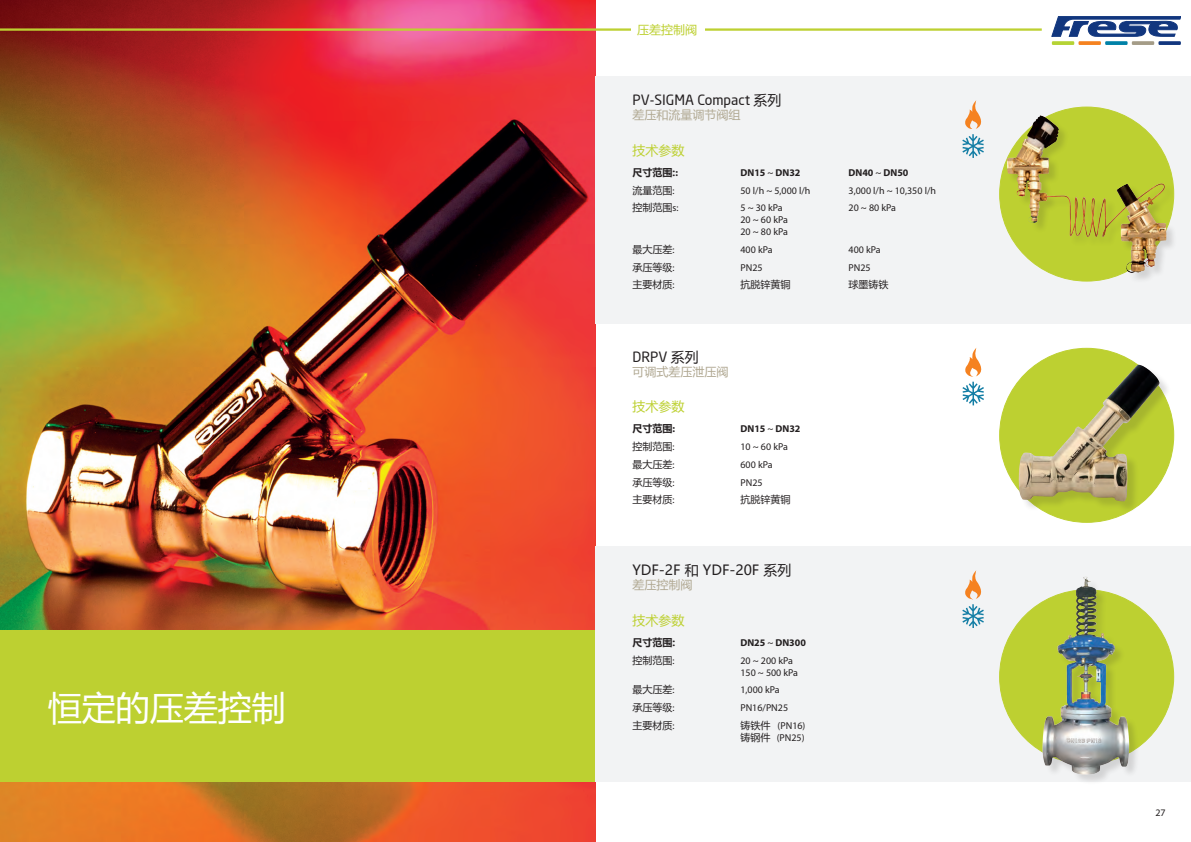
<style>
.page{position:relative;width:1191px;height:842px;background:#fff}
.page>*{position:absolute;margin:0;border:0;box-sizing:border-box;transform-origin:0 0}
.Overskrift{font:34px "Microsoft Ya Hei";color:#fff}
.Overskrift-2{font:14px "Neo Sans";color:#231f20}
.Overskrift-3{font:14px "Microsoft Ya Hei";color:#231f20}
.Overskrift-4{font:13px "Microsoft Ya Hei";color:#bdd031}
.Overskrift-5{font:12px "Microsoft Ya Hei";color:#b1a993}
.Technote_header{font:12px "Microsoft Ya Hei";color:#bdd031}
.Overskrift-6{font:10px "Myriad Pro";color:#231f20}
.Overskrift-7{font:10px "Microsoft Ya Hei";color:#231f20}
.Overskrift-8{font:700 10px "Myriad Pro";color:#231f20}
.Overskrift-9{font:700 10px "Microsoft Ya Hei";color:#231f20}
.s1{font-family:"Microsoft Ya Hei"}
.s2{font-family:"Myriad Pro"}
.s3{font-weight:400}
</style>
<div class="page">
<svg style="left:1051px;top:41px;width:23px;height:4px"></svg>
<svg style="left:1078px;top:41px;width:23px;height:4px"></svg>
<svg style="left:1105px;top:41px;width:22px;height:4px"></svg>
<svg style="left:1131px;top:41px;width:23px;height:4px"></svg>
<svg style="left:1158px;top:41px;width:22px;height:4px"></svg>
<svg style="left:1051px;top:17px;width:130px;height:20px"></svg>
<img style="left:0;top:0;width:595px;height:842px">
<hr style="left:0;top:28px;width:1041px;height:3px;background:#bdd031">
<div style="left:0;top:630px;width:595px;height:152px;background:#bdd031"></div>
<div style="left:631px;top:25px;width:73px;height:15px;background:#fff"></div>
<div style="left:595px;top:77px;width:596px;height:247px;background:#f2f3f4"></div>
<div style="left:999px;top:107px;width:174px;height:174px;background:#bdd031;border-radius:50%"></div>
<div style="left:595px;top:547px;width:596px;height:235px;background:#f2f3f4"></div>
<div style="left:999px;top:590px;width:174px;height:174px;background:#bdd031;border-radius:50%"></div>
<div style="left:1007px;top:116px;width:170px;height:168px;background:#231f20;opacity:.15"></div>
<img style="left:1007px;top:115px;width:62px;height:108px">
<div style="left:1043px;top:578px;width:96px;height:207px;background:#231f20;opacity:.15"></div>
<img style="left:1037px;top:576px;width:99px;height:205px">
<svg style="left:962px;top:100px;width:22px;height:58px"></svg>
<svg style="left:962px;top:570px;width:22px;height:58px"></svg>
<div style="left:999px;top:348px;width:174px;height:174px;background:#bdd031;border-radius:50%"></div>
<svg style="left:965px;top:348px;width:17px;height:28px"></svg>
<svg style="left:962px;top:382px;width:22px;height:23px"></svg>
<div style="left:1020px;top:366px;width:151px;height:147px;background:#231f20;opacity:.15"></div>
<img style="left:1018px;top:366px;width:140px;height:135px">
<p class="Overskrift" style="left:48px;top:684px;width:239px">恒定的压差控制</p>
<p class="Technote_header" style="left:637px;top:22px;width:61px">压差控制阀</p>
<p class="Overskrift-2" style="left:632px;top:91px;width:151px">PV-SIGMA Compact <span class="s1">系列</span></p>
<p class="Overskrift-5" style="left:632px;top:107px;width:109px">差压和流量调节阀组</p>
<p class="Overskrift-4" style="left:632px;top:141px;width:53px">技术参数</p>
<p class="Overskrift-9" style="left:632px;top:165px;width:47px">尺寸范围:<span class="s2">:</span></p>
<p class="Overskrift-8" style="left:740px;top:166px;width:61px">DN15 <span class="s3">~</span> DN32</p>
<p class="Overskrift-8" style="left:848px;top:166px;width:61px">DN40 <span class="s3">~</span> DN50</p>
<p class="Overskrift-7" style="left:632px;top:183px;width:44px">流量范围<span class="s2">:</span></p>
<p class="Overskrift-6" style="left:740px;top:184px;width:71px">50 l/h ~ 5,000 l/h</p>
<p class="Overskrift-6" style="left:848px;top:184px;width:89px">3,000 l/h ~ 10,350 l/h</p>
<p class="Overskrift-7" style="left:632px;top:201px;width:48px">控制范围<span class="s2">s:</span></p>
<p class="Overskrift-6" style="left:740px;top:202px;width:44px">5 ~ 30 kPa</p>
<p class="Overskrift-6" style="left:848px;top:202px;width:49px">20 ~ 80 kPa</p>
<p class="Overskrift-6" style="left:740px;top:214px;width:49px">20 ~ 60 kPa</p>
<p class="Overskrift-6" style="left:740px;top:226px;width:49px">20 ~ 80 kPa</p>
<p class="Overskrift-7" style="left:632px;top:243px;width:44px">最大压差<span class="s2">:</span></p>
<p class="Overskrift-6" style="left:740px;top:243px;width:34px">400 kPa</p>
<p class="Overskrift-6" style="left:848px;top:243px;width:34px">400 kPa</p>
<p class="Overskrift-7" style="left:632px;top:260px;width:44px">承压等级<span class="s2">:</span></p>
<p class="Overskrift-6" style="left:740px;top:261px;width:24px">PN25</p>
<p class="Overskrift-6" style="left:848px;top:261px;width:24px">PN25</p>
<p class="Overskrift-7" style="left:632px;top:278px;width:44px">主要材质<span class="s2">:</span></p>
<p class="Overskrift-7" style="left:740px;top:278px;width:51px">抗脱锌黄铜</p>
<p class="Overskrift-7" style="left:848px;top:278px;width:41px">球墨铸铁</p>
<p class="Overskrift-2" style="left:632px;top:348px;width:68px">DRPV <span class="s1">系列</span></p>
<p class="Overskrift-5" style="left:632px;top:363px;width:97px">可调式差压泄压阀</p>
<p class="Overskrift-4" style="left:632px;top:398px;width:53px">技术参数</p>
<p class="Overskrift-9" style="left:632px;top:422px;width:44px">尺寸范围<span class="s2">:</span></p>
<p class="Overskrift-8" style="left:740px;top:423px;width:61px">DN15 <span class="s3">~</span> DN32</p>
<p class="Overskrift-7" style="left:632px;top:440px;width:44px">控制范围<span class="s2">:</span></p>
<p class="Overskrift-6" style="left:740px;top:441px;width:49px">10 ~ 60 kPa</p>
<p class="Overskrift-7" style="left:632px;top:457px;width:44px">最大压差<span class="s2">:</span></p>
<p class="Overskrift-6" style="left:740px;top:458px;width:34px">600 kPa</p>
<p class="Overskrift-7" style="left:632px;top:475px;width:44px">承压等级<span class="s2">:</span></p>
<p class="Overskrift-6" style="left:740px;top:476px;width:24px">PN25</p>
<p class="Overskrift-7" style="left:632px;top:493px;width:44px">主要材质<span class="s2">:</span></p>
<p class="Overskrift-7" style="left:740px;top:493px;width:51px">抗脱锌黄铜</p>
<p class="Overskrift-3" style="left:632px;top:561px;width:161px">YDF-2F 和 YDF-20F 系列</p>
<p class="Overskrift-5" style="left:632px;top:577px;width:61px">差压控制阀</p>
<p class="Overskrift-4" style="left:632px;top:611px;width:53px">技术参数</p>
<p class="Overskrift-9" style="left:632px;top:635px;width:44px">尺寸范围:</p>
<p class="Overskrift-8" style="left:740px;top:636px;width:67px">DN25 <span class="s3">~</span> DN300</p>
<p class="Overskrift-7" style="left:632px;top:653px;width:44px">控制范围<span class="s2">:</span></p>
<p class="Overskrift-6" style="left:740px;top:654px;width:54px">20 ~ 200 kPa</p>
<p class="Overskrift-6" style="left:740px;top:666px;width:59px">150 ~ 500 kPa</p>
<p class="Overskrift-7" style="left:632px;top:683px;width:44px">最大压差<span class="s2">:</span></p>
<p class="Overskrift-6" style="left:740px;top:684px;width:41px">1,000 kPa</p>
<p class="Overskrift-7" style="left:632px;top:701px;width:44px">承压等级<span class="s2">:</span></p>
<p class="Overskrift-6" style="left:740px;top:701px;width:49px">PN16/PN25</p>
<p class="Overskrift-7" style="left:632px;top:718px;width:44px">主要材质<span class="s2">:</span></p>
<p class="Overskrift-6" style="left:740px;top:719px;width:67px"><span class="s1">铸铁件</span> (PN16)</p>
<p class="Overskrift-6" style="left:740px;top:731px;width:66px"><span class="s1">铸钢件</span> (PN25)</p>
<p class="Overskrift-6" style="left:1155px;top:807px;width:12px">27</p>
</div>
